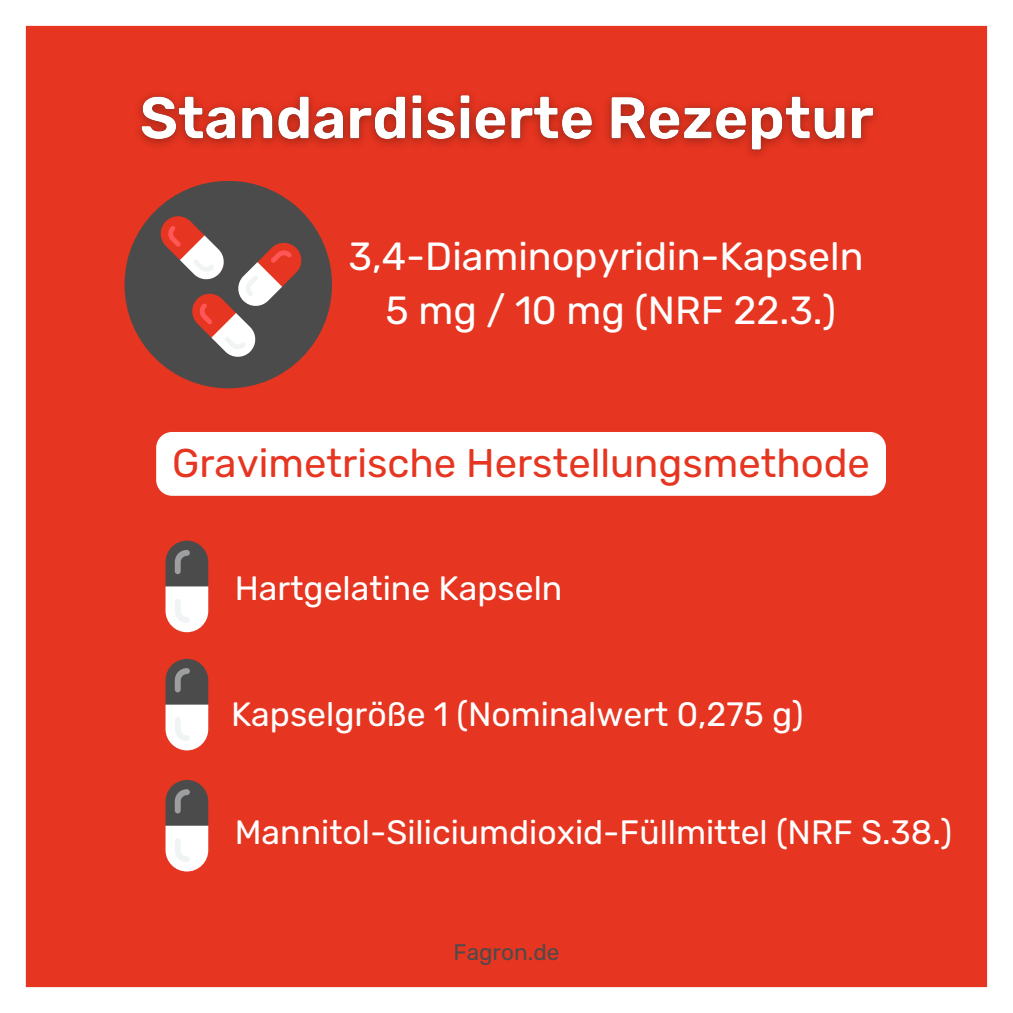
<style>
.page{position:relative;width:1013px;height:1013px;background:#fff}
.page>*{position:absolute;margin:0;border:0;box-sizing:border-box;transform-origin:0 0}
.t1{font:40px "Rubik";color:#e63520}
.t2{font:39.25px "Rubik";color:#fff}
.t3{font:33.75px "Rubik";color:#fff}
.t4{font:22.5px "Rubik";color:#4b4b4b}
</style>
<div class="page">
<div style="left:25px;top:25px;width:963px;height:963px;background:#e63520"></div>
<div style="left:124px;top:181px;width:208px;height:207px;background:#4b4b4b;border-radius:50%"></div>
<svg style="left:160px;top:216px;width:142px;height:142px"></svg>
<div style="left:657px;top:312px;width:205px;height:201px;background:#e63520"></div>
<img style="left:127px;top:83px;width:761px;height:84px">
<div style="left:156px;top:432px;width:730px;height:64px;background:#fff;border-radius:16px"></div>
<svg style="left:135px;top:530px;width:112px;height:355px;background:#d55344"></svg>
<p class="t2" style="left:348px;top:233px;width:516px">3,4-Diaminopyridin-Kapseln</p>
<p class="t2" style="left:385px;top:287px;width:452px">5 mg / 10 mg (NRF 22.3.)</p>
<p class="t1" style="left:172px;top:440px;width:699px">Gravimetrische Herstellungsmethode</p>
<p class="t3" style="left:235px;top:568px;width:329px">Hartgelatine Kapseln</p>
<p class="t3" style="left:231px;top:694px;width:574px">Kapselgröße 1 (Nominalwert 0,275 g)</p>
<p class="t3" style="left:235px;top:812px;width:719px">Mannitol-Siliciumdioxid-Füllmittel (NRF S.38.)</p>
<p class="t4" style="left:453px;top:938px;width:107px">Fagron.de</p>
</div>
